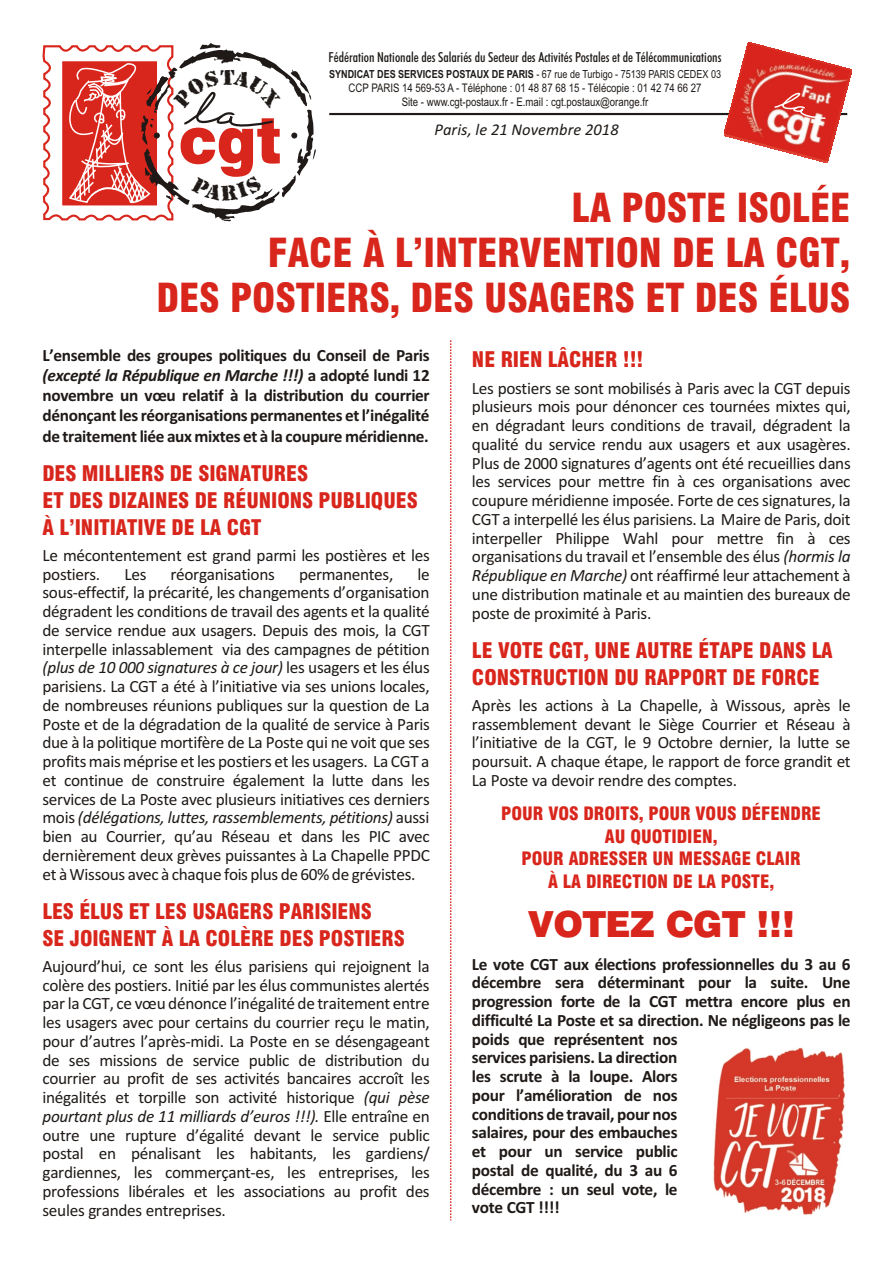
<style>
.page{position:relative;width:894px;height:1263px;background:#fff}
.page>*{position:absolute;margin:0;border:0;box-sizing:border-box;transform-origin:0 0}
.t1{font:64.35px "Swis 721 Blk BT";color:#d9261c;scale:.91 1}
.t2{font:39px/45px "Swis 721 Blk Cn BT";color:#d9261c;text-align:right}
.t3{font:36px "Swis 721 Blk BT";letter-spacing:-.02em;color:#d9261c}
.t4{font:21px/27px "Swis 721 Blk Cn BT";letter-spacing:-.005em;color:#d9261c}
.t5{font:18px/22.5px "Swis 721 Blk Cn BT";color:#d9261c;text-align:center}
.t6{font:17.25px/18.8px "Calibri";letter-spacing:-.02em;color:#1f1a17;text-align:justify}
.t7{font:700 17.25px/18.8px "Calibri";letter-spacing:-.02em;color:#1f1a17;text-align:justify}
.t8{font:italic 16.5px "Calibri";letter-spacing:.005em;color:#1f1a17}
.t9{font:13.8px "Futura Md Cn BT";color:#1f1a17}
.t10{font:11.85px/13.8px "Arial";color:#1f1a17;text-align:center;scale:.81 1}
.t11{font:700 11.1px "Arial";color:#1f1a17;scale:.81 1}
.s1{font-weight:400}
.s2{font-style:italic}
</style>
<div class="page">
<hr style="left:329px;top:113px;width:518px;height:2px;background:#1f1a17">
<img style="left:724px;top:43px;width:127px;height:120px">
<svg style="left:773px;top:91px;width:54px;height:29px;background:#e0655e"></svg>
<svg style="left:450px;top:340px;width:1px;height:880px"></svg>
<img style="left:713px;top:1047px;width:132px;height:168px">
<svg style="left:43px;top:43px;width:273px;height:178px"></svg>
<p class="t9" style="left:328px;top:52px;width:395px">Fédération Nationale des Salariés du Secteur des Activités Postales et de Télécommunications</p>
<p class="t11" style="left:329px;top:70px;width:485px">SYNDICAT DES SERVICES POSTAUX DE PARIS <span class="s1">- 67 rue de Turbigo - 75139 PARIS CEDEX 03</span></p>
<p class="t10" style="left:349px;top:82px;width:437px">CCP PARIS 14 569-53 A - Téléphone : 01 48 87 68 15 - Télécopie : 01 42 74 66 27<br>Site - www.cgt-postaux.fr - E.mail : cgt.postaux@orange.fr</p>
<h1 class="t1" style="left:179px;top:114px;width:114px">cgt</h1>
<p class="t8" style="left:435px;top:123px;width:186px">Paris, le 21 Novembre 2018</p>
<h2 class="t2" style="left:156px;top:190px;width:696px">LA POSTE ISOLÉE<br>FACE À L’INTERVENTION DE LA CGT,<br>DES POSTIERS, DES USAGERS ET DES ÉLUS</h2>
<p class="t7" style="left:43px;top:346px;width:389px;line-height:20.2px">L’ensemble des groupes politiques du Conseil de Paris <span class="s2">(excepté la République en Marche !!!)</span> a adopté lundi 12 novembre un vœu relatif à la distribution du courrier dénonçant les réorganisations permanentes et l’inégalité de traitement liée aux mixtes et à la coupure méridienne.</p>
<p class="t4" style="left:43px;top:462px;width:377px">DES MILLIERS DE SIGNATURES<br>ET DES DIZAINES DE RÉUNIONS PUBLIQUES<br>À L’INITIATIVE DE LA CGT</p>
<p class="t6" style="left:43px;top:547px;width:389px">Le mécontentement est grand parmi les postières et les postiers.</p>
<p class="t6" style="left:124px;top:566px;width:23px">Les</p>
<p class="t6" style="left:171px;top:566px;width:106px">réorganisations</p>
<p class="t6" style="left:299px;top:566px;width:96px">permanentes,</p>
<p class="t6" style="left:43px;top:566px;width:389px;text-indent:375px">le sous-effectif, la précarité, les changements d’organisation dégradent les conditions de travail des agents et la qualité de service rendue aux usagers. Depuis des mois, la CGT interpelle inlassablement via des campagnes de pétition <span class="s2">(plus de 10 000 signatures à ce jour)</span> les usagers et les élus parisiens. La CGT a été à l’initiative via ses unions locales, de nombreuses réunions publiques sur la question de La Poste et de la dégradation de la qualité de service à Paris due à la politique mortifère de La Poste qui ne voit que ses profits mais méprise et les postiers et les usagers. La CGT a et continue de construire également la lutte dans les services de La Poste avec plusieurs initiatives ces derniers mois <span class="s2">(délégations, luttes, rassemblements, pétitions)</span> aussi bien au Courrier, qu’au Réseau et dans les PIC avec dernièrement deux grèves puissantes à La Chapelle PPDC et à Wissous avec à chaque fois plus de 60% de grévistes.</p>
<p class="t4" style="left:43px;top:900px;width:364px">LES ÉLUS ET LES USAGERS PARISIENS<br>SE JOIGNENT À LA COLÈRE DES POSTIERS</p>
<p class="t6" style="left:43px;top:958px;width:389px">Aujourd’hui, ce sont les élus parisiens qui rejoignent la colère des postiers. Initié par les élus communistes alertés par la CGT, ce vœu dénonce l’inégalité de traitement entre les usagers avec pour certains du courrier reçu le matin, pour d’autres l’après-midi. La Poste en se désengageant de ses missions de service public de distribution du courrier au profit de ses activités bancaires accroît les inégalités et torpille son activité historique <span class="s2">(qui pèse pourtant plus de 11 milliards d’euros !!!).</span> Elle entraîne en outre une rupture d’égalité devant le service public postal en pénalisant les habitants, les gardiens/ gardiennes, les commerçant-es, les entreprises, les professions libérales et les associations au profit des seules grandes entreprises.</p>
<p class="t4" style="left:472px;top:348px;width:173px">NE RIEN LÂCHER !!!</p>
<p class="t6" style="left:472px;top:380px;width:380px">Les postiers se sont mobilisés à Paris avec la CGT depuis plusieurs mois pour dénoncer ces tournées mixtes qui, en dégradant leurs conditions de travail, dégradent la qualité du service rendu aux usagers et aux usagères.<br>Plus de 2000 signatures d’agents ont été recueillies dans les services pour mettre fin à ces organisations avec coupure méridienne imposée. Forte de ces signatures, la CGT a interpellé les élus parisiens. La Maire de Paris, doit interpeller Philippe Wahl pour mettre fin à ces organisations du travail et l’ensemble des élus <span class="s2">(hormis la République en Marche)</span> ont réaffirmé leur attachement à une distribution matinale et au maintien des bureaux de poste de proximité à Paris.</p>
<p class="t4" style="left:472px;top:639px;width:362px">LE VOTE CGT, UNE AUTRE ÉTAPE DANS LA<br>CONSTRUCTION DU RAPPORT DE FORCE</p>
<p class="t6" style="left:472px;top:697px;width:380px">Après les actions à La Chapelle, à Wissous, après le rassemblement devant le Siège Courrier et Réseau à l’initiative de la CGT, le 9 Octobre dernier, la lutte se poursuit. A chaque étape, le rapport de force grandit et La Poste va devoir rendre des comptes.</p>
<p class="t5" style="left:501px;top:804px;width:321px">POUR VOS DROITS, POUR VOUS DÉFENDRE<br>AU QUOTIDIEN,<br>POUR ADRESSER UN MESSAGE CLAIR<br>À LA DIRECTION DE LA POSTE,</p>
<h3 class="t3" style="left:528px;top:910px;width:269px">VOTEZ CGT !!!</h3>
<p class="t7" style="left:472px;top:956px;width:380px;text-align:left">Le vote CGT aux élections professionnelles du 3 au 6 décembre sera déterminant pour la suite. Une progression forte de la CGT mettra encore plus en difficulté La Poste et sa direction. Ne négligeons pas le poids que représentent nos<br>services parisiens. La direction<br>les scrute à la loupe. Alors<br>pour l’amélioration de nos<br>conditions de travail, pour nos<br>salaires, pour des embauches<br>et pour un service public<br>postal de qualité, du 3 au 6<br>décembre : un seul vote, le<br>vote CGT !!!!</p>
</div>
